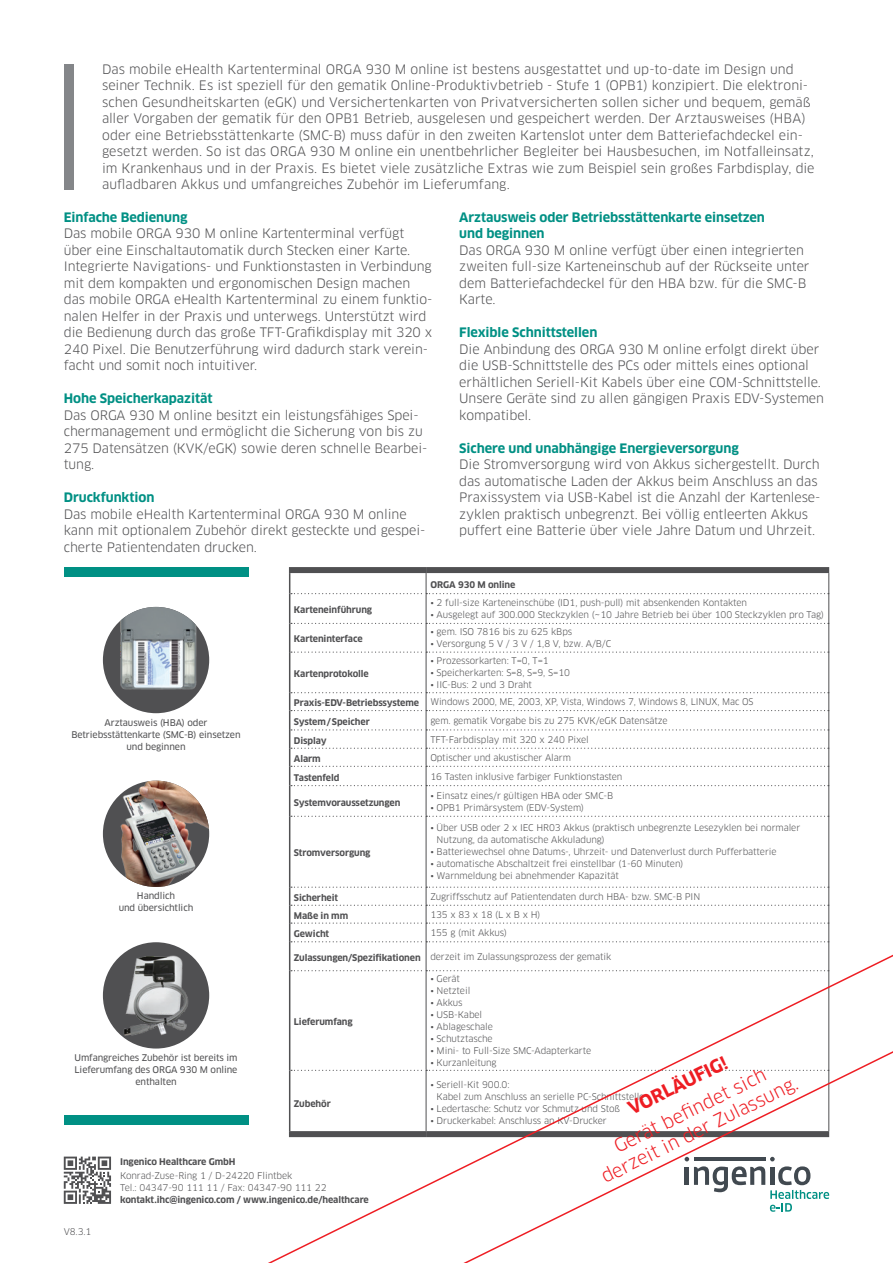
<style>
.page{position:relative;width:893px;height:1263px;background:#fff}
.page>*{position:absolute;margin:0;border:0;box-sizing:border-box;transform-origin:0 0}
.t1{font:18px/21.6px "Clan Pro";color:#ee1d23;text-align:center}
.t2{font:700 18px "Clan Pro";color:#ee1d23}
.t3{font:12.75px/16.5px "Clan Pro";letter-spacing:-.005em;color:#505052}
.t4{font:700 12.75px/16.5px "Clan Pro";letter-spacing:-.005em;color:#009084}
.t5{font:9px/12px "Clan Pro";letter-spacing:-.01em;color:#505052}
.t6{font:700 9px "Clan Pro";letter-spacing:-.01em;color:#505052}
.t7{font:9px/12px "Clan Pro News";letter-spacing:-.01em;color:#505052;text-align:center}
.s1{font-weight:700}
</style>
<div class="page">
<div style="left:64px;top:64px;width:9px;height:125px;background:#848689"></div>
<div style="left:64px;top:567px;width:184px;height:10px;background:#009084"></div>
<div style="left:64px;top:1115px;width:184px;height:10px;background:#009084"></div>
<div style="left:103px;top:607px;width:106px;height:106px;background:#505052;border-radius:50%"></div>
<img style="left:103px;top:607px;width:106px;height:98px">
<img style="left:103px;top:781px;width:106px;height:106px;border-radius:53px">
<img style="left:103px;top:942px;width:106px;height:106px;border-radius:53px">
<hr style="left:426px;top:653px;width:1px;height:39px;background:#505052">
<hr style="left:828px;top:652px;width:1px;height:41px;background:#505052">
<hr style="left:426px;top:786px;width:1px;height:30px;background:#505052">
<hr style="left:828px;top:786px;width:1px;height:30px;background:#505052">
<hr style="left:426px;top:817px;width:1px;height:70px;background:#505052">
<hr style="left:828px;top:816px;width:1px;height:71px;background:#505052">
<svg style="left:291px;top:816px;width:538px;height:1px"></svg>
<div style="left:289px;top:567px;width:137px;height:6px;background:#505052"></div>
<div style="left:426px;top:567px;width:403px;height:6px;background:#505052"></div>
<svg style="left:289px;top:573px;width:540px;height:80px"></svg>
<hr style="left:289px;top:652px;width:1px;height:41px;background:#505052">
<svg style="left:289px;top:692px;width:540px;height:94px"></svg>
<hr style="left:289px;top:786px;width:1px;height:30px;background:#505052">
<hr style="left:289px;top:816px;width:1px;height:71px;background:#505052">
<svg style="left:189px;top:829px;width:704px;height:434px"></svg>
<svg style="left:64px;top:1156px;width:47px;height:48px"></svg>
<p class="t3" style="left:102px;top:61px;width:714px">Das mobile eHealth Kartenterminal ORGA 930 M online ist bestens ausgestattet und up-to-date im Design und seiner Technik. Es ist speziell für den gematik Online-Produktivbetrieb - Stufe 1 (OPB1) konzipiert. Die elektroni&shy;schen Gesundheitskarten (eGK) und Versichertenkarten von Privatversicherten sollen sicher und bequem, gemäß aller Vorgaben der gematik für den OPB1 Betrieb, ausgelesen und gespeichert werden. Der Arztausweises (HBA) oder eine Betriebsstättenkarte (SMC-B) muss dafür in den zweiten Kartenslot unter dem Batteriefachdeckel ein&shy;gesetzt werden. So ist das ORGA 930 M online ein unentbehrlicher Begleiter bei Hausbesuchen, im Notfalleinsatz, im Krankenhaus und in der Praxis. Es bietet viele zusätzliche Extras wie zum Beispiel sein großes Farbdisplay, die aufladbaren Akkus und umfangreiches Zubehör im Lieferumfang.</p>
<p class="t4" style="left:64px;top:209px;width:125px">Einfache Bedienung</p>
<p class="t3" style="left:64px;top:225px;width:370px">Das mobile ORGA 930 M online Kartenterminal verfügt über eine Einschaltautomatik durch Stecken einer Karte.<br>Integrierte Navigations- und Funktionstasten in Verbindung mit dem kompakten und ergonomischen Design machen das mobile ORGA eHealth Kartenterminal zu einem funktio&shy;nalen Helfer in der Praxis und unterwegs. Unterstützt wird die Bedienung durch das große TFT-Grafikdisplay mit 320 x 240 Pixel. Die Benutzerführung wird dadurch stark verein&shy;facht und somit noch intuitiver.</p>
<p class="t4" style="left:64px;top:390px;width:150px">Hohe Speicherkapazität</p>
<p class="t3" style="left:64px;top:407px;width:365px">Das ORGA 930 M online besitzt ein leistungsfähiges Spei&shy;chermanagement und ermöglicht die Sicherung von bis zu 275 Datensätzen (KVK/eGK) sowie deren schnelle Bearbei&shy;tung.</p>
<p class="t4" style="left:64px;top:489px;width:92px">Druckfunktion</p>
<p class="t3" style="left:64px;top:506px;width:363px">Das mobile eHealth Kartenterminal ORGA 930 M online kann mit optionalem Zubehör direkt gesteckte und gespei&shy;cherte Patientendaten drucken.</p>
<p class="t4" style="left:459px;top:209px;width:307px">Arztausweis oder Betriebsstättenkarte einsetzen und beginnen</p>
<p class="t3" style="left:459px;top:242px;width:352px">Das ORGA 930 M online verfügt über einen integrierten zweiten full-size Karteneinschub auf der Rückseite unter dem Batteriefachdeckel für den HBA bzw. für die SMC-B Karte.</p>
<p class="t4" style="left:459px;top:324px;width:140px">Flexible Schnittstellen</p>
<p class="t3" style="left:459px;top:341px;width:366px">Die Anbindung des ORGA 930 M online erfolgt direkt über die USB-Schnittstelle des PCs oder mittels eines optional erhältlichen Seriell-Kit Kabels über eine COM-Schnittstelle.<br>Unsere Geräte sind zu allen gängigen Praxis EDV-Systemen kompatibel.</p>
<p class="t4" style="left:459px;top:440px;width:281px">Sichere und unabhängige Energieversorgung</p>
<p class="t3" style="left:459px;top:456px;width:363px">Die Stromversorgung wird von Akkus sichergestellt. Durch das automatische Laden der Akkus beim Anschluss an das Praxissystem via USB-Kabel ist die Anzahl der Kartenlese&shy;zyklen praktisch unbegrenzt. Bei völlig entleerten Akkus puffert eine Batterie über viele Jahre Datum und Uhrzeit.</p>
<p class="t7" style="left:71px;top:716px;width:171px">Arztausweis (HBA) oder<br>Betriebsstättenkarte (SMC-B) einsetzen und beginnen</p>
<p class="t7" style="left:119px;top:890px;width:76px">Handlich<br>und übersichtlich</p>
<p class="t6" style="left:294px;top:604px;width:80px">Karteneinführung</p>
<p class="t6" style="left:294px;top:634px;width:70px">Karteninterface</p>
<p class="t6" style="left:294px;top:668px;width:76px">Kartenprotokolle</p>
<p class="t6" style="left:430px;top:579px;width:86px">ORGA 930 M online</p>
<p class="t5" style="left:430px;top:597px;width:318px">• 2 full-size Karteneinschübe (ID1, push-pull) mit absenkenden Kontakten</p>
<p class="t5" style="left:430px;top:609px;width:395px">• Ausgelegt auf 300.000 Steckzyklen (~10 Jahre Betrieb bei über 100 Steckzyklen pro Tag)</p>
<p class="t5" style="left:430px;top:626px;width:143px">• gem. ISO 7816 bis zu 625 kBps</p>
<p class="t5" style="left:430px;top:638px;width:182px">• Versorgung 5 V / 3 V / 1,8 V, bzw. A/B/C</p>
<p class="t5" style="left:430px;top:655px;width:120px">• Prozessorkarten: T=0, T=1</p>
<p class="t5" style="left:430px;top:667px;width:141px">• Speicherkarten: S=8, S=9, S=10</p>
<p class="t5" style="left:430px;top:679px;width:103px">• IIC-Bus: 2 und 3 Draht</p>
<p class="t6" style="left:294px;top:698px;width:127px">Praxis-EDV-Betriebssysteme</p>
<p class="t5" style="left:430px;top:696px;width:325px">Windows 2000, ME, 2003, XP, Vista, Windows 7, Windows 8, LINUX, Mac OS</p>
<p class="t6" style="left:294px;top:716px;width:77px">System/Speicher</p>
<p class="t5" style="left:430px;top:714px;width:239px">gem. gematik Vorgabe bis zu 275 KVK/eGK Datensätze</p>
<p class="t6" style="left:294px;top:735px;width:34px">Display</p>
<p class="t5" style="left:430px;top:733px;width:160px">TFT-Farbdisplay mit 320 x 240 Pixel</p>
<p class="t6" style="left:294px;top:753px;width:28px">Alarm</p>
<p class="t5" style="left:430px;top:751px;width:142px">Optischer und akustischer Alarm</p>
<p class="t6" style="left:294px;top:772px;width:47px">Tastenfeld</p>
<p class="t5" style="left:430px;top:770px;width:194px">16 Tasten inklusive farbiger Funktionstasten</p>
<p class="t6" style="left:294px;top:797px;width:108px">Systemvoraussetzungen</p>
<p class="t5" style="left:430px;top:789px;width:184px">• Einsatz eines/r gültigen HBA oder SMC-B</p>
<p class="t5" style="left:430px;top:801px;width:155px">• OPB1 Primärsystem (EDV-System)</p>
<p class="t6" style="left:294px;top:848px;width:78px">Stromversorgung</p>
<p class="t5" style="left:437px;top:822px;width:365px;text-indent:-6px">• Über USB oder 2 x IEC HR03 Akkus (praktisch unbegrenzte Lesezyklen bei normaler<br>Nutzung, da automatische Akkuladung)</p>
<p class="t5" style="left:430px;top:846px;width:348px">• Batteriewechsel ohne Datums-, Uhrzeit- und Datenverlust durch Pufferbatterie</p>
<p class="t5" style="left:430px;top:858px;width:254px">• automatische Abschaltzeit frei einstellbar (1-60 Minuten)</p>
<p class="t5" style="left:430px;top:870px;width:190px">• Warnmeldung bei abnehmender Kapazität</p>
<p class="t6" style="left:294px;top:892px;width:46px">Sicherheit</p>
<p class="t5" style="left:430px;top:890px;width:271px">Zugriffsschutz auf Patientendaten durch HBA- bzw. SMC-B PIN</p>
<p class="t6" style="left:294px;top:910px;width:56px">Maße in mm</p>
<p class="t5" style="left:430px;top:908px;width:112px">135 x 83 x 18 (L x B x H)</p>
<p class="t6" style="left:294px;top:928px;width:37px">Gewicht</p>
<p class="t5" style="left:430px;top:927px;width:78px">155 g (mit Akkus)</p>
<p class="t5" style="left:294px;top:950px;width:319px"><span class="s1">Zulassungen/Spezifikationen</span> derzeit im Zulassungsprozess der gematik</p>
<p class="t7" style="left:75px;top:1052px;width:165px">Umfangreiches Zubehör ist bereits im<br>Lieferumfang des ORGA 930 M online enthalten</p>
<p class="t6" style="left:294px;top:1016px;width:60px">Lieferumfang</p>
<p class="t6" style="left:294px;top:1098px;width:38px">Zubehör</p>
<p class="t5" style="left:64px;top:1225px;width:29px">V8.3.1</p>
<p class="t6" style="left:120px;top:1156px;width:117px">Ingenico Healthcare GmbH</p>
<p class="t5" style="left:120px;top:1169px;width:208px">Konrad-Zuse-Ring 1 / D-24220 Flintbek<br>Tel.: 04347-90 111 11 / Fax: 04347-90 111 22</p>
<p class="t6" style="left:120px;top:1194px;width:250px">kontakt.ihc@ingenico.com / www.ingenico.de/healthcare</p>
<p class="t5" style="left:430px;top:973px;width:31px">• Gerät</p>
<p class="t5" style="left:430px;top:985px;width:42px">• Netzteil</p>
<p class="t5" style="left:430px;top:997px;width:34px">• Akkus</p>
<p class="t5" style="left:430px;top:1009px;width:53px">• USB-Kabel</p>
<p class="t5" style="left:430px;top:1021px;width:64px">• Ablageschale</p>
<p class="t5" style="left:430px;top:1033px;width:64px">• Schutztasche</p>
<p class="t5" style="left:430px;top:1045px;width:162px">• Mini- to Full-Size SMC-Adapterkarte</p>
<p class="t5" style="left:430px;top:1057px;width:68px">• Kurzanleitung</p>
<h1 class="t2" style="left:624px;top:1099px;width:110px;rotate:-26deg">VORLÄUFIG!</h1>
<h1 class="t1" style="left:588px;top:1148px;width:218px;rotate:-26deg">Gerät befi ndet sich derzeit in der Zulassung.</h1>
<p class="t5" style="left:437px;top:1078px;width:209px;text-indent:-6px">• Seriell-Kit 900.0:<br>Kabel zum Anschluss an serielle PC-Schnittstelle</p>
<p class="t5" style="left:430px;top:1102px;width:191px">• Ledertasche: Schutz vor Schmutz und Stoß</p>
<p class="t5" style="left:430px;top:1114px;width:178px">• Druckerkabel: Anschluss an KV-Drucker</p>
</div>
